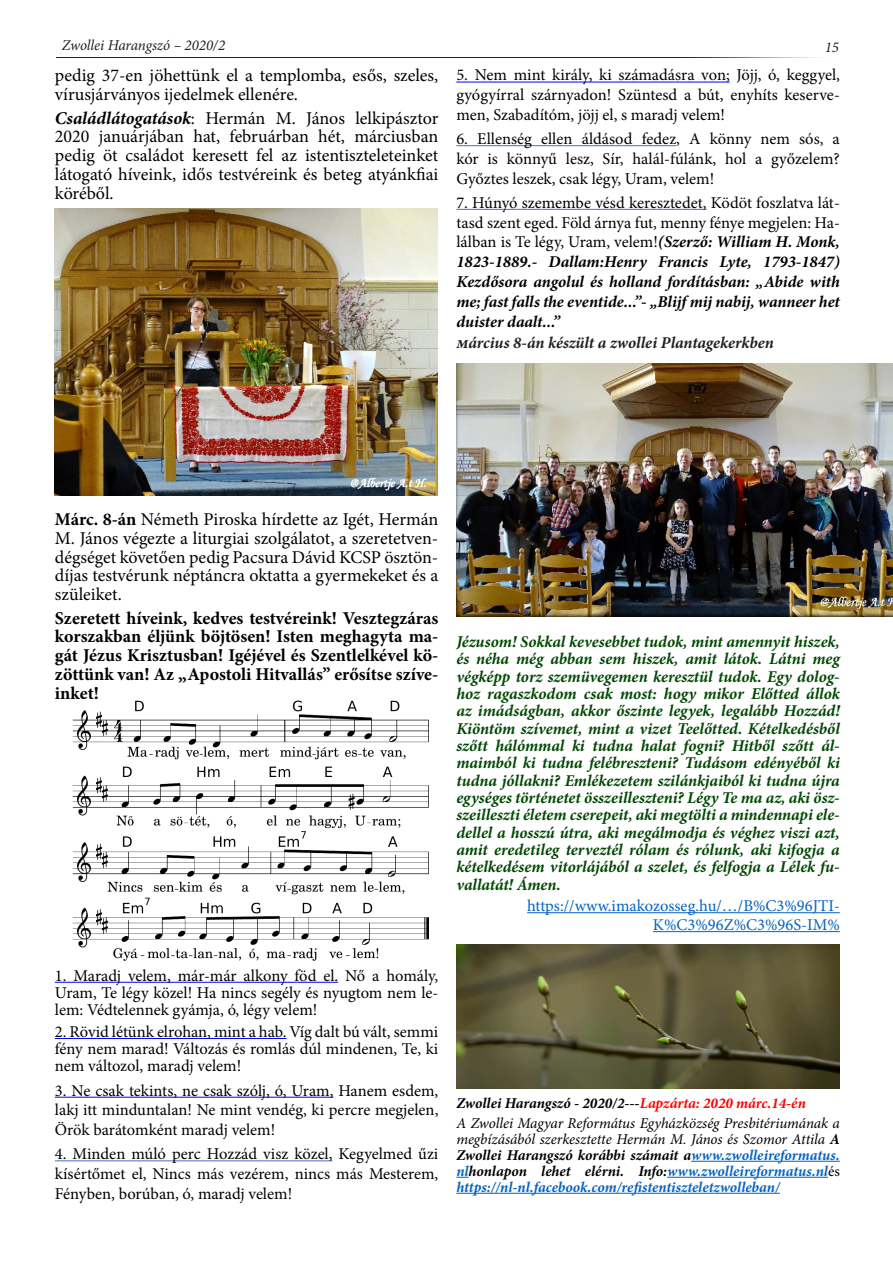
<style>
.page{position:relative;width:893px;height:1263px;background:#fff}
.page>*{position:absolute;margin:0;border:0;box-sizing:border-box;transform-origin:0 0}
.t1{font:18px/18.9px "Minion Pro";color:#000;text-align:justify}
.t2{font:700 18px/18.9px "Minion Pro";color:#000;text-align:justify}
.t3{font:16.5px/19.8px "Minion Pro";color:#000;text-align:justify}
.t4{font:italic 700 16.5px/17.2px "Minion Pro";letter-spacing:-.005em;color:#004803;text-align:justify}
.t5{font:italic 700 16.5px/19.8px "Minion Pro";letter-spacing:-.005em;color:#000;text-align:justify}
.t6{font:16.5px/18.9px "Minion Pro";color:#0563c1;text-align:right}
.t7{font:italic 700 16.5px "Minion Pro";color:#231f20}
.t8{font:italic 15px/16px "Minion Pro";letter-spacing:-.005em;color:#000;text-align:justify}
.t9{font:italic 700 15px "Minion Pro";color:#000}
.t10{font:italic 15px "Minion Pro";letter-spacing:-.005em;color:#231f20}
.s1{font-weight:700;font-style:italic}
.s2{font-weight:400;font-style:normal}
.s3{font-weight:700}
.s4{color:#f00}
.s5{font-weight:700;color:#0563c1}
.s6{font-style:normal}
</style>
<div class="page">
<img style="left:57px;top:57px;width:761px;height:1px">
<hr style="left:55px;top:982px;width:283px;height:1px;background:#00f">
<hr style="left:55px;top:1038px;width:231px;height:1px;background:#00f">
<hr style="left:55px;top:1097px;width:278px;height:1px;background:#00f">
<hr style="left:55px;top:1160px;width:277px;height:1px;background:#4472c4">
<hr style="left:456px;top:82px;width:274px;height:1px;background:#00f">
<hr style="left:456px;top:145px;width:220px;height:1px;background:#4472c4">
<hr style="left:456px;top:209px;width:251px;height:1px;background:#4472c4">
<hr style="left:527px;top:912px;width:313px;height:1px;background:#0563c1">
<hr style="left:653px;top:931px;width:187px;height:1px;background:#0563c1">
<hr style="left:691px;top:1161px;width:149px;height:1px;background:#0563c1">
<svg style="left:456px;top:1177px;width:13px;height:1px"></svg>
<hr style="left:667px;top:1177px;width:161px;height:1px;background:#0563c1">
<hr style="left:456px;top:1193px;width:324px;height:1px;background:#0563c1">
<img style="left:55px;top:208px;width:383px;height:287px">
<img style="left:72px;top:700px;width:357px;height:261px">
<img style="left:456px;top:364px;width:437px;height:252px">
<img style="left:456px;top:944px;width:384px;height:145px">
<p class="t10" style="left:62px;top:35px;width:165px">Zwollei Harangszó – 2020/2</p>
<p class="t10" style="left:825px;top:37px;width:16px">15</p>
<p class="t1" style="left:55px;top:66px;width:385px">pedig 37-en jöhettünk el a templomba, esős, szeles, vírusjárványos ijedelmek ellenére.</p>
<p class="t1" style="left:55px;top:108px;width:385px"><span class="s1">Családlátogatások</span>: Hermán M. János lelkipásztor 2020 januárjában hat, februárban hét, márciusban pedig öt családot keresett fel az istentiszteleteinket látogató híveink, idős testvéreink és beteg atyánkfiai köréből.</p>
<p class="t3" style="left:456px;top:65px;width:385px">5. Nem mint király, ki számadásra von; Jöjj, ó, keggyel, gyógyírral szárnyadon! Szüntesd a bút, enyhíts keserve&shy;men, Szabadítóm, jöjj el, s maradj velem!</p>
<p class="t3" style="left:456px;top:129px;width:385px">6. Ellenség ellen áldásod fedez, A könny nem sós, a kór is könnyű lesz, Sír, halál-fúlánk, hol a győzelem?<br>Győztes leszek, csak légy, Uram, velem!</p>
<p class="t5" style="left:456px;top:192px;width:385px"><span class="s2">7. Húnyó szemembe vésd keresztedet, Ködöt foszlatva lát&shy;tasd szent eged. Föld árnya fut, menny fénye megjelen: Ha&shy;lálban is Te légy, Uram, velem!</span>(Szerző: William H. Monk, 1823-1889.- Dallam:Henry Francis Lyte, 1793-1847)<br>Kezdősora angolul és holland fordításban: „Abide with me; fast falls the eventide...”- „Blijf mij nabij, wanneer het duister daalt...”</p>
<p class="t7" style="left:456px;top:331px;width:319px">Március 8-án készült a zwollei Plantagekerkben</p>
<p class="t1" style="left:55px;top:510px;width:385px"><span class="s3">Márc. 8-án</span> Németh Piroska hírdette az Igét, Hermán M. János végezte a liturgiai szolgálatot, a szeretetven&shy;dégséget követően pedig Pacsura Dávid KCSP ösztön&shy;díjas testvérunk néptáncra oktatta a gyermekeket és a szüleiket.</p>
<p class="t2" style="left:55px;top:608px;width:385px">Szeretett híveink, kedves testvéreink! Vesztegzáras korszakban éljünk böjtösen! Isten meghagyta ma&shy;gát Jézus Krisztusban! Igéjével és Szentlelkével kö&shy;zöttünk van! Az „Apostoli Hitvallás” erősítse szíve&shy;inket!</p>
<p class="t3" style="left:55px;top:967px;width:385px;line-height:17.4px">1. Maradj velem, már-már alkony föd el. Nő a homály, Uram, Te légy közel! Ha nincs segély és nyugtom nem le&shy;lem: Védtelennek gyámja, ó, légy velem!</p>
<p class="t3" style="left:55px;top:1023px;width:385px;line-height:17.2px">2. Rövid létünk elrohan, mint a hab. Víg dalt bú vált, semmi fény nem marad! Változás és romlás dúl mindenen, Te, ki nem változol, maradj velem!</p>
<p class="t3" style="left:55px;top:1080px;width:385px">3. Ne csak tekints, ne csak szólj, ó, Uram, Hanem esdem, lakj itt minduntalan! Ne mint vendég, ki percre megjelen, Örök barátomként maradj velem!</p>
<p class="t3" style="left:55px;top:1144px;width:385px">4. Minden múló perc Hozzád visz közel, Kegyelmed űzi kísértőmet el, Nincs más vezérem, nincs más Mesterem, Fényben, borúban, ó, maradj velem!</p>
<p class="t4" style="left:456px;top:633px;width:385px">Jézusom! Sokkal kevesebbet tudok, mint amennyit hiszek, és néha még abban sem hiszek, amit látok. Látni meg végképp torz szemüvegemen keresztül tudok. Egy dolog&shy;hoz ragaszkodom csak most: hogy mikor Előtted állok az imádságban, akkor őszinte legyek, legalább Hozzád!<br>Kiöntöm szívemet, mint a vizet Teelőtted. Kételkedésből szőtt hálómmal ki tudna halat fogni? Hitből szőtt ál&shy;maimból ki tudna felébreszteni? Tudásom edényéből ki tudna jóllakni? Emlékezetem szilánkjaiból ki tudna újra egységes történetet összeilleszteni? Légy Te ma az, aki ös - szeilleszti életem cserepeit, aki megtölti a mindennapi ele&shy;dellel a hosszú útra, aki megálmodja és véghez viszi azt, amit eredetileg terveztél rólam és rólunk, aki kifogja a kételkedésem vitorlájából a szelet, és felfogja a Lélek fu&shy;vallatát! Ámen.</p>
<p class="t6" style="left:527px;top:896px;width:314px">https://www.imakozosseg.hu/…/B%C3%96JTI-<br>K%C3%96Z%C3%96S-IM%</p>
<p class="t9" style="left:456px;top:1092px;width:351px">Zwollei Harangszó - 2020/2---<span class="s4">Lapzárta: 2020 márc.14-én</span></p>
<p class="t8" style="left:456px;top:1115px;width:385px">A Zwollei Magyar Református Egyházközség Presbitériumának a megbízásából szerkesztette Hermán M. János és Szomor Attila <span class="s3">A Zwollei Harangszó korábbi számait a</span><span class="s5">www.zwolleireformatus. nl</span><span class="s3">honlapon lehet elérni. Info:</span><span class="s5">www.zwolleireformatus.nl</span><span class="s6">és </span><span class="s5">https://nl-nl.facebook.com/refistentiszteletzwolleban/</span></p>
</div>
